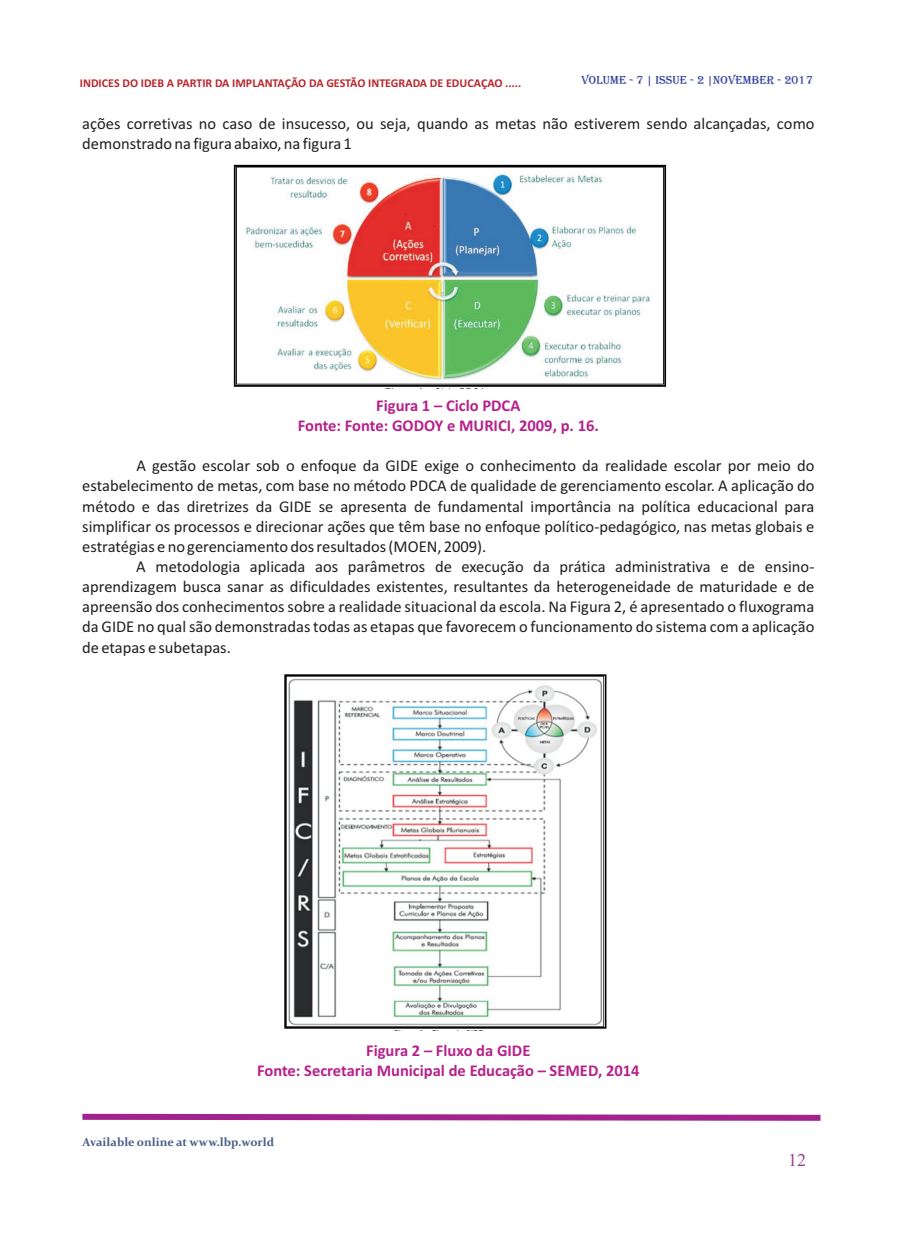
<style>
.page{position:relative;width:898px;height:1242px;background:#fff}
.page>*{position:absolute;margin:0;border:0;box-sizing:border-box;transform-origin:0 0}
.t1{font:18px "Times New Roman";color:#9c3d96}
.t2{font:16.5px/20.1px "Calibri";color:#231f20;text-align:justify}
.t3{font:700 16.5px/20.1px "Calibri";color:#b6218b;text-align:center}
.t4{font:700 12px "Calibri";color:#b9272e}
.t5{font:700 12px "Constantia";color:#485e88}
.t6{font:12px "Algerian";color:#2a3594}
</style>
<div class="page">
<svg style="left:82px;top:1113px;width:739px;height:8px;background:#b959aa"></svg>
<img style="left:233px;top:164px;width:434px;height:223px">
<img style="left:284px;top:674px;width:323px;height:355px">
<p class="t4" style="left:80px;top:78px;width:442px">INDICES DO IDEB A PARTIR DA IMPLANTAÇÃO DA GESTÃO INTEGRADA DE EDUCAÇAO .....</p>
<p class="t6" style="left:581px;top:73px;width:233px">VOLUME - 7 | ISSUE - 2 |NOVEMBER - 2017</p>
<p class="t2" style="left:82px;top:115px;width:733px">ações corretivas no caso de insucesso, ou seja, quando as metas não estiverem sendo alcançadas, como demonstrado na figura abaixo, na figura 1</p>
<p class="t3" style="left:298px;top:397px;width:302px">Figura 1 – Ciclo PDCA<br>Fonte: Fonte: GODOY e MURICI, 2009, p. 16.</p>
<p class="t2" style="left:82px;top:457px;width:733px;text-indent:54px">A gestão escolar sob o enfoque da GIDE exige o conhecimento da realidade escolar por meio do estabelecimento de metas, com base no método PDCA de qualidade de gerenciamento escolar. A aplicação do método e das diretrizes da GIDE se apresenta de fundamental importância na política educacional para simplificar os processos e direcionar ações que têm base no enfoque político-pedagógico, nas metas globais e estratégias e no gerenciamento dos resultados (MOEN, 2009).</p>
<p class="t2" style="left:82px;top:558px;width:733px;text-indent:54px">A metodologia aplicada aos parâmetros de execução da prática administrativa e de ensino&shy;aprendizagem busca sanar as dificuldades existentes, resultantes da heterogeneidade de maturidade e de apreensão dos conhecimentos sobre a realidade situacional da escola. Na Figura 2, é apresentado o fluxograma da GIDE no qual são demonstradas todas as etapas que favorecem o funcionamento do sistema com a aplicação de etapas e subetapas.</p>
<p class="t3" style="left:257px;top:1041px;width:384px">Figura 2 – Fluxo da GIDE<br>Fonte: Secretaria Municipal de Educação – SEMED, 2014</p>
<p class="t5" style="left:82px;top:1137px;width:193px">Available online at www.lbp.world</p>
<p class="t1" style="left:787px;top:1154px;width:19px">12</p>
</div>
